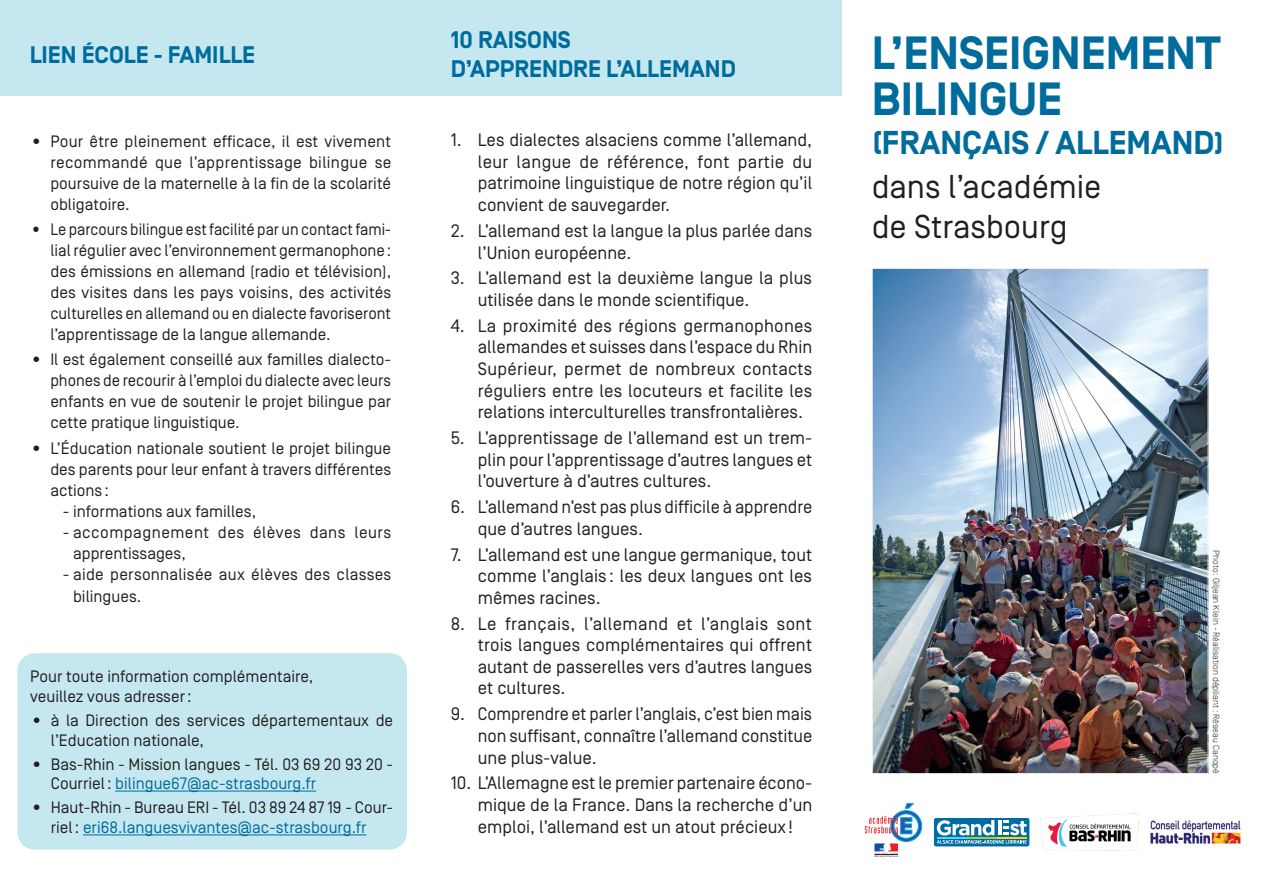
<style>
.page{position:relative;width:1263px;height:893px;background:#fff}
.page>*{position:absolute;margin:0;border:0;box-sizing:border-box;transform-origin:0 0}
.t1{font:700 46.5px "Simplon BP";color:#006c9c}
.t2{font:33px "Simplon BP Regular";color:#231f20}
.t3{font:700 33px "Simplon BP";color:#006c9c}
.t4{font:700 24px/28.8px "Simplon BP";color:#006c9c}
.t5{font:18px/21.6px "Simplon BP Regular";color:#231f20;text-align:justify}
.t6{font:16.5px/21px "Simplon BP Regular";color:#231f20;text-align:justify}
.t7{font:16.5px/21px "Simplon BP Regular";color:#231f20;text-align:justify;scale:.95 1}
.t8{font:16.5px/21px "Simplon BP Regular";letter-spacing:.03em;color:#231f20}
.t9{font:300 9px "Simplon BP";color:#231f20}
.s1{color:#006c9c}
.s2{font-size:31.5px}
</style>
<div class="page">
<svg style="left:865px;top:803px;width:57px;height:54px"></svg>
<div style="left:933px;top:817px;width:97px;height:30px;background:#006ca4;border-radius:3px"></div>
<div style="left:933px;top:817px;width:97px;height:30px;border:1px solid #fff;border-radius:3px"></div>
<svg style="left:937px;top:820px;width:90px;height:24px"></svg>
<hr style="left:998px;top:820px;width:4px;height:15px;background:#fff">
<hr style="left:937px;top:837px;width:30px;height:1px;background:#62cdf5">
<hr style="left:967px;top:837px;width:30px;height:1px;background:#a6ce39">
<hr style="left:997px;top:837px;width:30px;height:1px;background:#fed304">
<div style="left:0;top:0;width:842px;height:96px;background:#c5e8f0"></div>
<img style="left:1150px;top:820px;width:91px;height:24px">
<img style="left:1040px;top:814px;width:98px;height:37px">
<img style="left:874px;top:270px;width:332px;height:502px">
<div style="left:17px;top:653px;width:390px;height:197px;background:#c5e8f0;border-radius:18px"></div>
<hr style="left:115px;top:791px;width:201px;height:1px;background:#006c9c">
<hr style="left:83px;top:834px;width:283px;height:1px;background:#006c9c">
<p class="t4" style="left:30px;top:41px;width:227px">LIEN ÉCOLE - FAMILLE</p>
<p class="t6" style="left:50px;top:131px;width:342px;text-indent:-21px">• Pour être pleinement efficace, il est vivement recommandé que l’apprentissage bilingue se poursuive de la maternelle à la fin de la scolarité obligatoire.</p>
<p class="t7" style="left:50px;top:219px;width:360px;text-indent:-21px">• Le parcours bilingue est facilité par un contact fami&shy;lial régulier avec l’environnement germanophone: des émissions en allemand (radio et télévision), des visites dans les pays voisins, des activités culturelles en allemand ou en dialecte favoriseront l’apprentissage de la langue allemande.</p>
<p class="t6" style="left:50px;top:349px;width:342px;text-indent:-21px">• Il est également conseillé aux familles dialecto&shy;phones de recourir à l’emploi du dialecte avec leurs enfants en vue de soutenir le projet bilingue par cette pratique linguistique.</p>
<p class="t6" style="left:50px;top:437px;width:342px;text-indent:-21px">• L’Éducation nationale soutient le projet bilingue des parents pour leur enfant à travers différentes actions :</p>
<p class="t6" style="left:63px;top:500px;width:195px">- informations aux familles,</p>
<p class="t8" style="left:73px;top:521px;width:320px;text-indent:-10px">- accompagnement des élèves dans leurs apprentissages,</p>
<p class="t6" style="left:73px;top:563px;width:320px;line-height:22.5px;text-indent:-10px">- aide personnalisée aux élèves des classes bilingues.</p>
<p class="t6" style="left:30px;top:666px;width:285px">Pour toute information complémentaire,</p>
<p class="t6" style="left:30px;top:685px;width:163px">veuillez vous adresser:</p>
<p class="t6" style="left:51px;top:710px;width:344px;line-height:19.8px;text-indent:-21px">• à la Direction des services départementaux de l’Education nationale,</p>
<p class="t6" style="left:51px;top:754px;width:344px;line-height:19.8px;text-indent:-21px">• Bas-Rhin - Mission langues - Tél. 03 69 20 93 20 -<br>Courriel: <span class="s1">bilingue67@ac-strasbourg.fr</span></p>
<p class="t6" style="left:30px;top:798px;width:365px;line-height:19.8px;text-align:center">• Haut-Rhin - Bureau ERI - Tél. 03 89 24 87 19 - Cour&shy;riel: <span class="s1">eri68.languesvivantes@ac-strasbourg.fr</span></p>
<p class="t4" style="left:451px;top:26px;width:287px">10 RAISONS<br>D’APPRENDRE L’ALLEMAND</p>
<p class="t5" style="left:478px;top:129px;width:336px;text-indent:-27px">1. Les dialectes alsaciens comme l’allemand, leur langue de référence, font partie du patrimoine linguistique de notre région qu’il convient de sauvegarder.</p>
<p class="t5" style="left:478px;top:220px;width:336px;text-indent:-27px">2. L’allemand est la langue la plus parlée dans l’Union européenne.</p>
<p class="t5" style="left:478px;top:267px;width:336px;text-indent:-27px">3. L’allemand est la deuxième langue la plus utilisée dans le monde scientifique.</p>
<p class="t5" style="left:478px;top:315px;width:336px;text-indent:-27px">4. La proximité des régions germanophones allemandes et suisses dans l’espace du Rhin Supérieur, permet de nombreux contacts réguliers entre les locuteurs et facilite les relations interculturelles transfrontalières.</p>
<p class="t5" style="left:478px;top:427px;width:336px;text-indent:-27px">5. L’apprentissage de l’allemand est un trem&shy;plin pour l’apprentissage d’autres langues et l’ouverture à d’autres cultures.</p>
<p class="t5" style="left:478px;top:496px;width:336px;text-indent:-27px">6. L’allemand n’est pas plus difficile à apprendre que d’autres langues.</p>
<p class="t5" style="left:478px;top:544px;width:336px;text-indent:-27px">7. L’allemand est une langue germanique, tout comme l’anglais : les deux langues ont les mêmes racines.</p>
<p class="t5" style="left:478px;top:613px;width:336px;text-indent:-27px">8. Le français, l’allemand et l’anglais sont trois langues complémentaires qui offrent autant de passerelles vers d’autres langues et cultures.</p>
<p class="t5" style="left:478px;top:703px;width:336px;text-indent:-27px">9. Comprendre et parler l’anglais, c’est bien mais non suffisant, connaître l’allemand constitue une plus-value.</p>
<p class="t5" style="left:478px;top:772px;width:336px;text-indent:-27px">10. L’Allemagne est le premier partenaire écono&shy;mique de la France. Dans la recherche d’un emploi, l’allemand est un atout précieux !</p>
<p class="t1" style="left:872px;top:26px;width:350px">L’ENSEIGNEMENT</p>
<p class="t1" style="left:872px;top:73px;width:192px">BILINGUE</p>
<p class="t3" style="left:872px;top:124px;width:354px">(FRANÇAIS / ALLEMAND<span class="s2">)</span></p>
<p class="t2" style="left:872px;top:168px;width:231px">dans l’académie</p>
<p class="t2" style="left:872px;top:207px;width:197px">de Strasbourg</p>
<p class="t9" style="left:1221px;top:550px;width:225px;rotate:90deg">Photo: Giljean Klein - Réalisation dépliant : Réseau Canopé</p>
</div>
